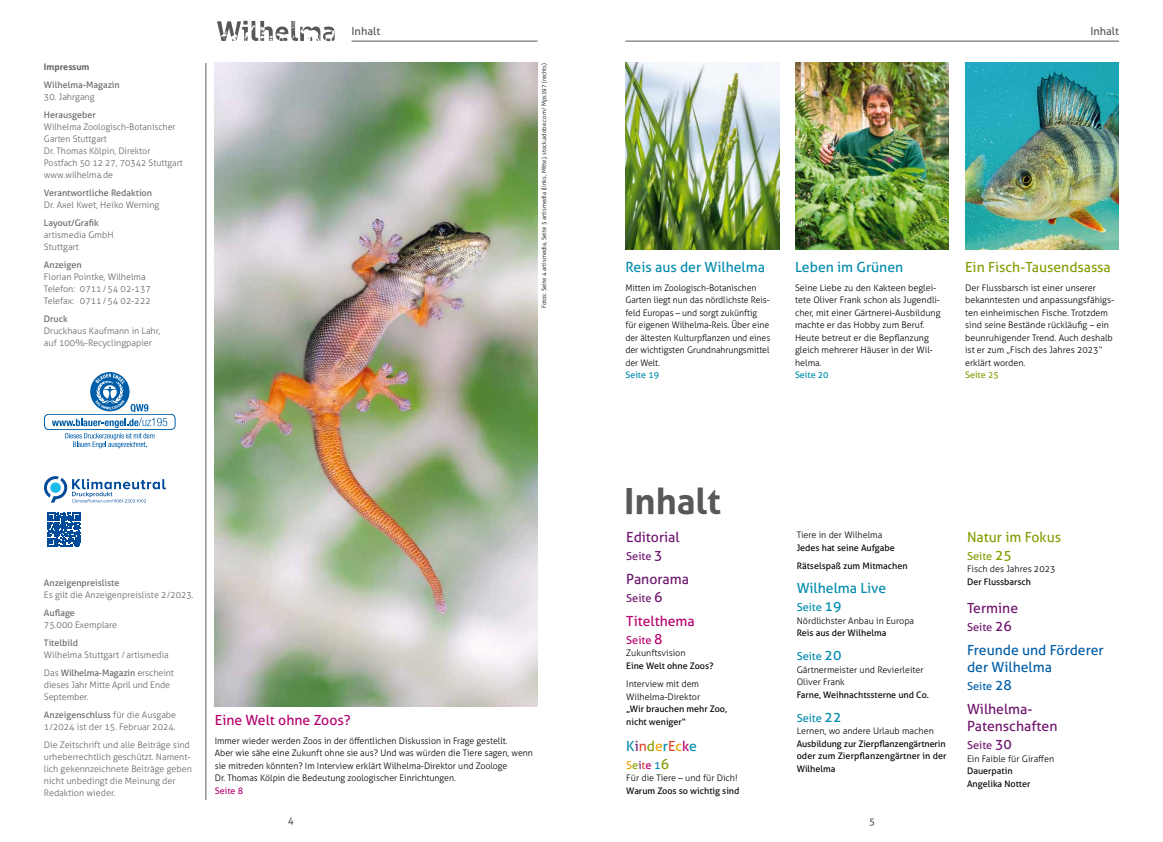
<style>
.page{position:relative;width:1163px;height:842px;background:#fff}
.page>*{position:absolute;margin:0;border:0;box-sizing:border-box;transform-origin:0 0}
.t1{font:700 36px "Aller";color:#58585a}
.t2{font:14px "Aller";color:#008bad}
.t3{font:14px/16.8px "Aller";color:#6e156e}
.t4{font:14px "Aller";color:#889c05}
.t5{font:14px/16.8px "Aller";color:#005ea8}
.t6{font:14px "Aller";color:#b7006e}
.t7{font:11px "Aller";color:#6e156e}
.t8{font:11px "Aller";color:#008bad}
.t9{font:11px "Aller";color:#58585a}
.t10{font:11px "Aller";color:#eea500}
.t11{font:11px "Aller";color:#889c05}
.t12{font:11px "Aller";color:#005ea8}
.t13{font:11px "Aller";color:#b7006e}
.t14{font:10px "Aller";color:#58585a}
.t15{font:300 9px/12.5px "Aller";color:#000}
.t16{font:300 9px/12px "Aller";color:#646567}
.t17{font:9px/12.5px "Aller";color:#000}
.t18{font:9px "Aller";color:#646567}
.t19{font:9px "Aller";color:#008bad}
.t20{font:700 9px "Aller";color:#646567}
.t21{font:9px "Aller";color:#889c05}
.t22{font:9px "Aller";color:#b7006e}
.t23{font:300 6px "Aller";color:#000}
.s1{font-weight:400}
.s2{font-size:14px}
.s3{color:#6e156e}
.s4{color:#e6442e}
.s5{color:#889c05}
.s6{color:#eea500}
.s7{color:#b7006e}
.s8{color:#008bad}
.s9{font-size:14px;color:#889c05}
</style>
<div class="page">
<img style="left:795px;top:62px;width:153px;height:187px">
<img style="left:965px;top:62px;width:153px;height:187px">
<hr style="left:205px;top:63px;width:1px;height:737px;background:#58585a">
<svg style="left:44px;top:476px;width:122px;height:26px"></svg>
<svg style="left:47px;top:512px;width:34px;height:35px"></svg>
<svg style="left:47px;top:513px;width:34px;height:33px"></svg>
<svg style="left:90px;top:372px;width:58px;height:40px"></svg>
<div style="left:44px;top:414px;width:131px;height:16px;border:1px solid #005ea8;border-radius:4px"></div>
<svg style="left:52px;top:418px;width:115px;height:30px"></svg>
<img style="left:625px;top:62px;width:154px;height:187px">
<img style="left:214px;top:62px;width:324px;height:644px">
<hr style="left:625px;top:41px;width:493px;height:1px;background:#58585a">
<svg style="left:217px;top:21px;width:117px;height:20px"></svg>
<hr style="left:351px;top:41px;width:186px;height:1px;background:#58585a">
<p class="t20" style="left:44px;top:61px;width:47px">Impressum</p>
<p class="t18" style="left:44px;top:79px;width:77px">Wilhelma-Magazin</p>
<p class="t16" style="left:44px;top:91px;width:52px">30. Jahrgang</p>
<p class="t18" style="left:44px;top:109px;width:53px">Herausgeber</p>
<p class="t16" style="left:44px;top:121px;width:140px">Wilhelma Zoologisch-Botanischer<br>Garten Stuttgart<br>Dr. Thomas Kölpin, Direktor<br>Postfach 50 12 27, 70342 Stuttgart www.wilhelma.de</p>
<p class="t18" style="left:44px;top:187px;width:109px">Verantwortliche Redaktion</p>
<p class="t16" style="left:44px;top:199px;width:117px">Dr. Axel Kwet, Heiko Werning</p>
<p class="t18" style="left:44px;top:217px;width:56px">Layout/Grafik</p>
<p class="t16" style="left:44px;top:229px;width:71px">artismedia GmbH<br>Stuttgart</p>
<p class="t18" style="left:44px;top:259px;width:39px">Anzeigen</p>
<p class="t16" style="left:44px;top:271px;width:108px">Florian Pointke, Wilhelma<br>Telefon: 0711/54 02-137<br>Telefax: 0711/54 02-222</p>
<p class="t18" style="left:44px;top:313px;width:25px">Druck</p>
<p class="t16" style="left:44px;top:325px;width:118px">Druckhaus Kaufmann in Lahr, auf 100%-Recyclingpapier</p>
<p class="t9" style="left:351px;top:24px;width:30px">Inhalt</p>
<p class="t9" style="left:1090px;top:24px;width:30px">Inhalt</p>
<p class="t23" style="left:540px;top:308px;width:247px;rotate:-90deg">Fotos: Seite 4 artismedia, Seite 5 artismedia (links, Mitte), stock.adobe.com/ Mps197 (rechts)</p>
<h2 class="t2" style="left:625px;top:259px;width:141px">Reis aus der Wilhelma</h2>
<p class="t15" style="left:625px;top:281px;width:146px">Mitten im Zoologisch-Botanischen Garten liegt nun das nördlichste Reis&shy;feld Europas – und sorgt zukünftig für eigenen Wilhelma-Reis. Über eine der ältesten Kulturpflanzen und eines der wichtigsten Grundnahrungsmittel der Welt.</p>
<p class="t19" style="left:625px;top:370px;width:35px">Seite 19</p>
<h2 class="t2" style="left:794px;top:259px;width:110px">Leben im Grünen</h2>
<p class="t15" style="left:794px;top:281px;width:147px">Seine Liebe zu den Kakteen beglei&shy;tete Oliver Frank schon als Jugendli&shy;cher, mit einer Gärtnerei-Ausbildung machte er das Hobby zum Beruf.<br>Heute betreut er die Bepflanzung gleich mehrerer Häuser in der Wil&shy;helma.</p>
<p class="t19" style="left:794px;top:370px;width:35px">Seite 20</p>
<h2 class="t4" style="left:964px;top:259px;width:147px">Ein Fisch-Tausendsassa</h2>
<p class="t15" style="left:964px;top:281px;width:151px">Der Flussbarsch ist einer unserer bekanntesten und anpassungsfähigs&shy;ten einheimischen Fische. Trotzdem sind seine Bestände rückläufig – ein beunruhigender Trend. Auch deshalb ist er zum „Fisch des Jahres 2023“ erklärt worden.</p>
<p class="t21" style="left:964px;top:370px;width:35px">Seite 25</p>
<p class="t18" style="left:44px;top:577px;width:77px">Anzeigenpreisliste</p>
<p class="t16" style="left:44px;top:589px;width:151px">Es gilt die Anzeigenpreisliste 2/2023.</p>
<p class="t18" style="left:44px;top:607px;width:32px">Auflage</p>
<p class="t16" style="left:44px;top:619px;width:75px">75.000 Exemplare</p>
<p class="t18" style="left:44px;top:637px;width:36px">Titelbild</p>
<p class="t16" style="left:44px;top:646px;width:131px;line-height:18px">Wilhelma Stuttgart / artismedia<br>Das <span class="s1">Wilhelma-Magazin</span> erscheint</p>
<p class="t16" style="left:44px;top:679px;width:128px">dieses Jahr Mitte April und Ende<br>September.</p>
<p class="t16" style="left:44px;top:709px;width:134px"><span class="s1">Anzeigenschluss</span> für die Ausgabe<br>1/2024 ist der 15. Februar 2024.</p>
<p class="t16" style="left:44px;top:739px;width:149px">Die Zeitschrift und alle Beiträge sind urheberrechtlich geschützt. Nament&shy;lich gekennzeichnete Beiträge geben nicht unbedingt die Meinung der Redaktion wieder.</p>
<h2 class="t6" style="left:215px;top:712px;width:137px">Eine Welt ohne Zoos?</h2>
<p class="t15" style="left:215px;top:734px;width:319px">Immer wieder werden Zoos in der öffentlichen Diskussion in Frage gestellt.<br>Aber wie sähe eine Zukunft ohne sie aus? Und was würden die Tiere sagen, wenn sie mitreden könnten? Im Interview erklärt Wilhelma-Direktor und Zoologe<br>Dr. Thomas Kölpin die Bedeutung zoologischer Einrichtungen.</p>
<p class="t22" style="left:215px;top:785px;width:30px">Seite 8</p>
<h1 class="t1" style="left:624px;top:479px;width:98px">Inhalt</h1>
<h2 class="t3" style="left:626px;top:528px;width:55px">Editorial</h2>
<p class="t7" style="left:626px;top:549px;width:38px">Seite <span class="s2">3</span></p>
<h2 class="t3" style="left:626px;top:570px;width:64px">Panorama</h2>
<p class="t7" style="left:626px;top:591px;width:38px">Seite <span class="s2">6</span></p>
<h2 class="t6" style="left:626px;top:612px;width:70px">Titelthema</h2>
<p class="t13" style="left:626px;top:633px;width:38px">Seite <span class="s2">8</span></p>
<p class="t15" style="left:626px;top:647px;width:61px">Zukunftsvision</p>
<p class="t17" style="left:626px;top:659px;width:89px">Eine Welt ohne Zoos?</p>
<p class="t15" style="left:626px;top:678px;width:75px">Interview mit dem<br>Wilhelma-Direktor</p>
<p class="t17" style="left:626px;top:703px;width:102px">„Wir brauchen mehr Zoo, nicht weniger“</p>
<h2 class="t2" style="left:626px;top:737px;width:72px">K<span class="s3">i</span><span class="s4">n</span><span class="s5">d</span><span class="s6">e</span>r<span class="s4">E</span><span class="s6">c</span><span class="s7">k</span>e</h2>
<p class="t10" style="left:626px;top:758px;width:44px">S<span class="s5">e</span><span class="s3">i</span><span class="s4">t</span><span class="s7">e</span> <span class="s8">1</span><span class="s9">6</span></p>
<p class="t15" style="left:626px;top:772px;width:113px">Für die Tiere – und für Dich!</p>
<p class="t17" style="left:626px;top:784px;width:115px">Warum Zoos so wichtig sind</p>
<p class="t15" style="left:796px;top:529px;width:87px">Tiere in der Wilhelma</p>
<p class="t17" style="left:796px;top:538px;width:112px;line-height:18.5px">Jedes hat seine Aufgabe<br>Rätselspaß zum Mitmachen</p>
<h2 class="t2" style="left:796px;top:579px;width:91px">Wilhelma Live</h2>
<p class="t8" style="left:796px;top:600px;width:46px">Seite <span class="s2">19</span></p>
<p class="t15" style="left:796px;top:614px;width:119px">Nördlichster Anbau in Europa</p>
<p class="t17" style="left:796px;top:626px;width:91px">Reis aus der Wilhelma</p>
<p class="t8" style="left:796px;top:649px;width:46px">Seite <span class="s2">20</span></p>
<p class="t15" style="left:796px;top:663px;width:128px">Gärtnermeister und Revierleiter<br>Oliver Frank</p>
<p class="t17" style="left:796px;top:688px;width:134px">Farne, Weihnachtssterne und Co.</p>
<p class="t8" style="left:796px;top:711px;width:46px">Seite <span class="s2">22</span></p>
<p class="t15" style="left:796px;top:725px;width:139px">Lernen, wo andere Urlaub machen</p>
<p class="t17" style="left:796px;top:737px;width:151px;text-align:justify">Ausbildung zur Zierpflanzengärtnerin oder zum Zierpflanzengärtner in der Wilhelma</p>
<p class="t14" style="left:288px;top:815px;width:7px">4</p>
<p class="t14" style="left:869px;top:815px;width:7px">5</p>
<h2 class="t4" style="left:966px;top:528px;width:96px">Natur im Fokus</h2>
<p class="t11" style="left:966px;top:549px;width:46px">Seite <span class="s2">25</span></p>
<p class="t15" style="left:966px;top:563px;width:90px">Fisch des Jahres 2023</p>
<p class="t17" style="left:966px;top:575px;width:65px">Der Flussbarsch</p>
<h2 class="t3" style="left:966px;top:600px;width:53px">Termine</h2>
<p class="t7" style="left:966px;top:621px;width:46px">Seite <span class="s2">26</span></p>
<h2 class="t5" style="left:966px;top:642px;width:138px">Freunde und Förderer der Wilhelma</h2>
<p class="t12" style="left:966px;top:680px;width:46px">Seite <span class="s2">28</span></p>
<h2 class="t3" style="left:966px;top:701px;width:92px">Wilhelma-<br>Patenschaften</h2>
<p class="t7" style="left:966px;top:738px;width:46px">Seite <span class="s2">30</span></p>
<p class="t15" style="left:966px;top:752px;width:89px">Ein Faible für Giraffen</p>
<p class="t17" style="left:966px;top:765px;width:65px">Dauerpatin<br>Angelika Notter</p>
</div>
